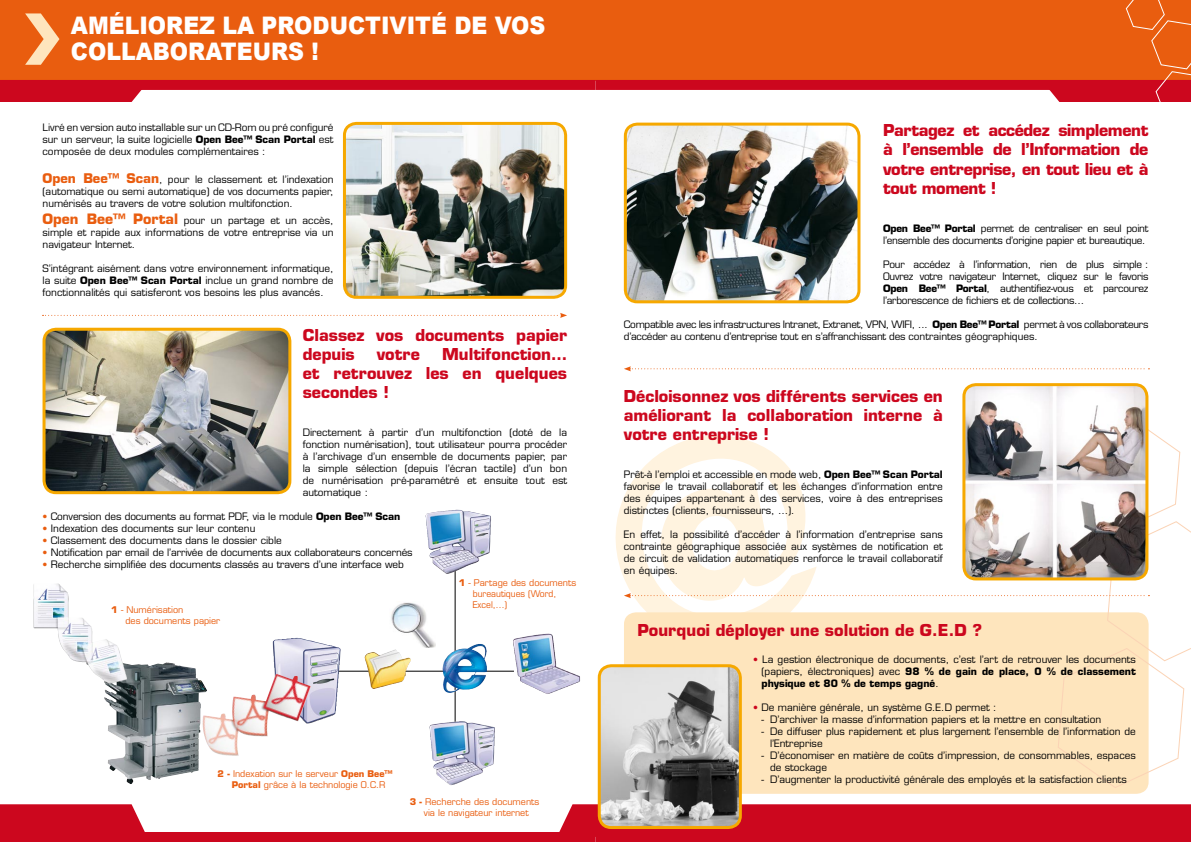
<style>
.page{position:relative;width:1191px;height:842px;background:#fff}
.page>*{position:absolute;margin:0;border:0;box-sizing:border-box;transform-origin:0 0}
.t1{font:900 24.2px "Arial";color:#fff;scale:.91 1}
.t2{font:700 16px/19.2px "Eurostile";color:#cc071e;text-align:justify}
.t3{font:10px/12px "Eurostile";color:#000;text-align:justify}
.t4{font:10px/12px "Eurostile";letter-spacing:-.025em;color:#000}
.t5{font:9px/10.8px "Eurostile";color:#e95d0f}
.s1{font-weight:700}
.s2{font-weight:700;font-size:13px;color:#e95d0f}
.s3{font-weight:700;font-size:14px;color:#e95d0f}
.s4{font-size:9.5px;color:#e95d0f}
.s5{font-size:9.5px;color:#cc071e}
</style>
<div class="page">
<hr style="left:454px;top:571px;width:1px;height:167px;background:#000">
<hr style="left:323px;top:671px;width:191px;height:1px;background:#000">
<img style="left:391px;top:602px;width:45px;height:45px">
<svg style="left:615px;top:498px;width:9px;height:80px"></svg>
<div style="left:624px;top:612px;width:524px;height:182px;background:#fee5bd;border-radius:12px"></div>
<div style="left:0;top:0;width:595px;height:81px;background:#e95d0f"></div>
<div style="left:595px;top:832px;width:596px;height:10px;background:#cc071e"></div>
<div style="left:559px;top:804px;width:632px;height:28px;background:#cc071e"></div>
<div style="left:0;top:832px;width:595px;height:10px;background:#cc071e"></div>
<svg style="left:0;top:804px;width:145px;height:28px;background:#ce152a"></svg>
<div style="left:595px;top:0;width:596px;height:81px;background:#e95d0f"></div>
<div style="left:0;top:80px;width:595px;height:10px;background:#cc071e"></div>
<svg style="left:0;top:89px;width:147px;height:13px;background:#cf172c"></svg>
<div style="left:595px;top:80px;width:596px;height:10px;background:#cc071e"></div>
<svg style="left:1043px;top:0;width:148px;height:102px"></svg>
<img style="left:344px;top:123px;width:221px;height:174px;border-radius:12px">
<div style="left:343px;top:122px;width:224px;height:177px;border:3px solid #f6a800;border-radius:12px"></div>
<img style="left:599px;top:666px;width:141px;height:161px;border-radius:12px">
<div style="left:598px;top:664px;width:144px;height:165px;border:3px solid #f6a800;border-radius:12px"></div>
<img style="left:44px;top:329px;width:246px;height:164px;border-radius:12px">
<div style="left:43px;top:328px;width:248px;height:166px;border:3px solid #f6a800;border-radius:12px"></div>
<img style="left:964px;top:385px;width:183px;height:194px;border-radius:12px">
<div style="left:962px;top:383px;width:186px;height:197px;border:3px solid #f6a800;border-radius:12px"></div>
<svg style="left:43px;top:313px;width:524px;height:5px"></svg>
<svg style="left:624px;top:366px;width:525px;height:5px"></svg>
<svg style="left:624px;top:421px;width:567px;height:368px"></svg>
<svg style="left:25px;top:13px;width:34px;height:52px"></svg>
<img style="left:272px;top:638px;width:69px;height:85px">
<img style="left:425px;top:510px;width:66px;height:64px">
<img style="left:429px;top:721px;width:66px;height:64px">
<img style="left:513px;top:633px;width:67px;height:61px">
<img style="left:442px;top:644px;width:45px;height:49px">
<img style="left:238px;top:676px;width:73px;height:60px">
<img style="left:364px;top:649px;width:47px;height:40px">
<img style="left:104px;top:678px;width:103px;height:106px">
<img style="left:34px;top:583px;width:93px;height:100px">
<img style="left:625px;top:124px;width:234px;height:178px;border-radius:12px">
<div style="left:624px;top:123px;width:236px;height:180px;border:3px solid #f6a800;border-radius:12px"></div>
<h1 class="t1" style="left:71px;top:12px;width:229px">AMÉLIOREZ LA PRO</h1>
<h1 class="t1" style="left:312px;top:12px;width:237px">DUCTIVITÉ DE VOS</h1>
<h1 class="t1" style="left:71px;top:38px;width:128px">COLLABORAT</h1>
<h1 class="t1" style="left:237px;top:38px;width:91px">EURS !</h1>
<p class="t3" style="left:43px;top:122px;width:292px">Livré en version auto installable sur un CD-Rom ou pré configuré sur un serveur, la suite logicielle <span class="s1">Open Bee™ Scan Portal</span> est composée de deux modules complémentaires :</p>
<p class="t3" style="left:43px;top:173px;width:292px"><span class="s2">Open Bee™ Scan</span>, pour le classement et l’indexation (automatique ou semi automatique) de vos documents papier, numérisés au travers de votre solution multifonction.</p>
<p class="t3" style="left:43px;top:214px;width:292px"><span class="s3">Open Bee™ Portal</span> pour un partage et un accès, simple et rapide aux informations de votre entreprise via un navigateur Internet.</p>
<p class="t3" style="left:43px;top:262px;width:293px">S’intégrant aisément dans votre environnement informatique, la suite <span class="s1">Open Bee™ Scan Portal</span> inclue un grand nombre de fonctionnalités qui satisferont vos besoins les plus avancés.</p>
<h2 class="t2" style="left:303px;top:325px;width:266px">Classez vos documents papier depuis</h2>
<h2 class="t2" style="left:303px;top:344px;width:266px;text-indent:139px">Multifonction… et retrouvez les en quelques secondes !</h2>
<p class="t3" style="left:303px;top:427px;width:266px">Directement à partir d’un multifonction (doté de la fonction numérisation), tout utilisateur pourra procéder à l’archivage d’un ensemble de documents papier, par la simple sélection (depuis l’écran tactile) d’un bon de numérisation pré-paramétré et ensuite tout est automatique :</p>
<p class="t3" style="left:43px;top:510px;width:359px"><span class="s4">•</span> Conversion des documents au format PDF, via le module <span class="s1">Open Bee™ Scan</span></p>
<p class="t3" style="left:43px;top:522px;width:214px"><span class="s4">•</span> Indexation des documents sur leur contenu</p>
<p class="t3" style="left:43px;top:534px;width:241px"><span class="s4">•</span> Classement des documents dans le dossier cible</p>
<p class="t3" style="left:43px;top:546px;width:371px"><span class="s4">•</span> Notification par email de l’arrivée de documents aux collaborateurs concernés</p>
<p class="t3" style="left:43px;top:558px;width:363px"><span class="s4">•</span> Recherche simplifiée des documents classés au travers d’une interface web</p>
<h2 class="t2" style="left:377px;top:344px;width:45px">votre</h2>
<p class="t5" style="left:125px;top:604px;width:96px;text-indent:-14px"><span class="s1">1</span> - Numérisation<br>des documents papier</p>
<p class="t5" style="left:473px;top:578px;width:105px;text-indent:-14px"><span class="s1">1</span> - Partage des documents bureautiques (Word,<br>Excel,...)</p>
<p class="t5" style="left:232px;top:768px;width:162px;text-indent:-14px"><span class="s1">2 -</span> Indexation sur le serveur <span class="s1">Open Bee™<br>Portal</span> grâce à la technologie O.C.R</p>
<p class="t5" style="left:410px;top:797px;width:131px;text-align:center"><span class="s1">3 -</span> Recherche des documents via le navigateur internet</p>
<h2 class="t2" style="left:883px;top:121px;width:267px">Partagez et accédez simplement à l’ensemble de l’Information de votre entreprise, en tout lieu et à tout moment !</h2>
<p class="t4" style="left:883px;top:222px;width:267px"><span class="s1">Open Bee™ Portal</span> permet de centraliser en seul point l’ensemble des documents d’origine papier et bureautique.</p>
<p class="t3" style="left:883px;top:258px;width:267px">Pour accédez à l’information, rien de plus simple :<br>Ouvrez votre navigateur Internet, cliquez sur le favoris <span class="s1">Open Bee™ Portal</span>, authentifiez-vous et parcourez l’arborescence de fichiers et de collections…</p>
<p class="t4" style="left:624px;top:318px;width:526px">Compatible avec les infrastructures Intranet, Extranet, VPN, WIFI, ... <span class="s1">Open Bee™ Portal</span> permet à vos collaborateurs d’accéder au contenu d’entreprise tout en s’affranchissant des contraintes géographiques.</p>
<h2 class="t2" style="left:624px;top:386px;width:320px">Décloisonnez vos différents services en améliorant la collaboration interne à votre entreprise !</h2>
<p class="t3" style="left:624px;top:468px;width:320px">Prêt-à l’emploi et accessible en mode web, <span class="s1">Open Bee™ Scan Portal </span>favorise le travail collaboratif et les échanges d’information entre des équipes appartenant à des services, voire à des entreprises distinctes (clients, fournisseurs, …).</p>
<p class="t3" style="left:624px;top:528px;width:320px">En effet, la possibilité d’accéder à l’information d’entreprise sans contrainte géographique associée aux systèmes de notification et de circuit de validation automatiques renforce le travail collaboratif en équipes.</p>
<h2 class="t2" style="left:637px;top:620px;width:346px">Pourquoi déployer une solution de G.E.D ?</h2>
<p class="t3" style="left:761px;top:653px;width:376px;text-indent:-9px"><span class="s5">•</span> La gestion électronique de documents, c’est l’art de retrouver les documents (papiers, électroniques) avec <span class="s1">98 % de gain de place, 0 % de classement physique et 80 % de temps gagné</span>.</p>
<p class="t3" style="left:753px;top:701px;width:245px"><span class="s5">•</span> De manière générale, un système G.E.D permet :</p>
<p class="t3" style="left:761px;top:713px;width:341px">- D’archiver la masse d’information papiers et la mettre en consultation</p>
<p class="t3" style="left:770px;top:725px;width:367px;text-indent:-9px">- De diffuser plus rapidement et plus largement l’ensemble de l’information de l’Entreprise</p>
<p class="t3" style="left:770px;top:749px;width:367px;text-indent:-8px">- D’économiser en matière de coûts d’impression, de consommables, espaces de stockage</p>
<p class="t3" style="left:761px;top:773px;width:367px">- D’augmenter la productivité générale des employés et la satisfaction clients</p>
</div>
